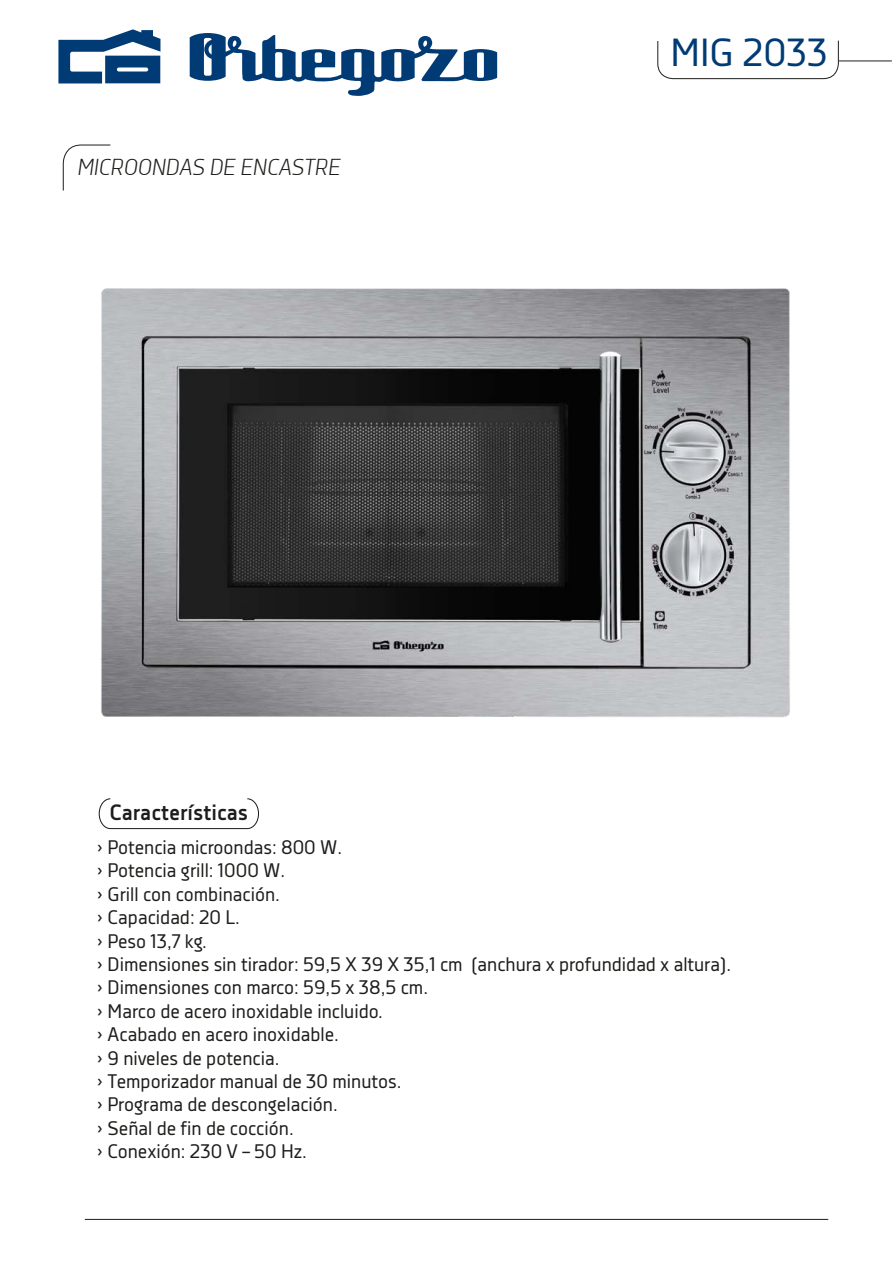
<style>
.page{position:relative;width:893px;height:1263px;background:#fff}
.page>*{position:absolute;margin:0;border:0;box-sizing:border-box;transform-origin:0 0}
.t1{font:39px "Decima Nova";color:#003b75}
.t2{font:italic 300 22.5px "Decima Nova";color:#1d1d1b}
.t3{font:700 22.05px "Decima Nova";color:#1d1d1b}
.t4{font:19.5px/23.4px "Decima Nova";color:#1d1d1b}
</style>
<div class="page">
<hr style="left:85px;top:1219px;width:743px;height:1px;background:#1d1d1b">
<hr style="left:839px;top:61px;width:53px;height:1px;background:#1d1d1b">
<svg style="left:657px;top:40px;width:182px;height:39px"></svg>
<svg style="left:63px;top:144px;width:48px;height:47px"></svg>
<svg style="left:58px;top:29px;width:439px;height:67px"></svg>
<svg style="left:98px;top:798px;width:161px;height:32px"></svg>
<img style="left:101px;top:288px;width:689px;height:430px">
<p class="t2" style="left:77px;top:154px;width:265px">MICROONDAS DE ENCASTRE</p>
<h1 class="t1" style="left:670px;top:31px;width:159px">MIG 2033</h1>
<p class="t3" style="left:109px;top:800px;width:140px">Características</p>
<p class="t4" style="left:97px;top:835px;width:636px">› Potencia microondas: 800 W.<br>› Potencia grill: 1000 W.<br>› Grill con combinación.<br>› Capacidad: 20 L.<br>› Peso 13,7 kg.<br>› Dimensiones sin tirador: 59,5 X 39 X 35,1 cm (anchura x profundidad x altura). › Dimensiones con marco: 59,5 x 38,5 cm.<br>› Marco de acero inoxidable incluido.<br>› Acabado en acero inoxidable.<br>› 9 niveles de potencia.<br>› Temporizador manual de 30 minutos.<br>› Programa de descongelación.<br>› Señal de fin de cocción.<br>› Conexión: 230 V – 50 Hz.</p>
</div>
